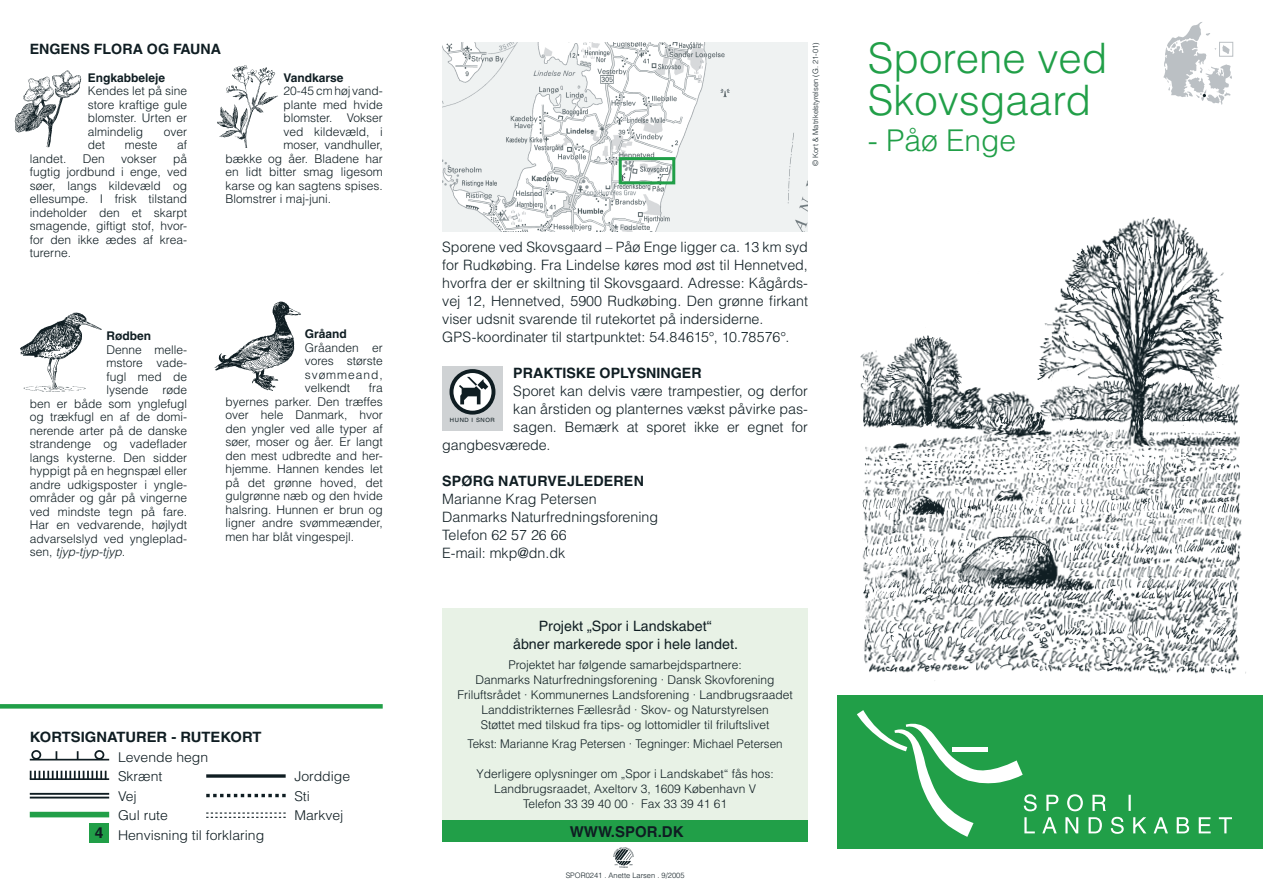
<style>
.page{position:relative;width:1263px;height:893px;background:#fff}
.page>*{position:absolute;margin:0;border:0;box-sizing:border-box;transform-origin:0 0}
.t1{font:300 42px/42px "Helvetica";color:#219f48}
.t2{font:300 30px "Helvetica";color:#219f48}
.t3{font:700 15px "Helvetica";color:#0f1d22}
.t4{font:300 14.25px/18px "Helvetica";color:#0f1d22}
.t5{font:700 14.25px "Helvetica";color:#0f1d22}
.t6{font:14.25px/18px "Helvetica";color:#0f1d22;text-align:center}
.t7{font:700 14.25px "Helvetica";color:#0f1d22;scale:1.04 1}
.t8{font:300 13.5px/19.5px "Helvetica";color:#0f1d22;scale:1.04 1}
.t9{font:300 12px/13.5px "Helvetica";color:#0f1d22;text-align:justify}
.t10{font:700 12px "Helvetica";color:#0f1d22}
.t11{font:italic 300 12px "Helvetica";color:#0f1d22}
.t12{font:300 7.5px "Helvetica";color:#0f1d22}
.t13{font:5.85px "Helvetica";letter-spacing:.1em;color:#0f1d22}
.s1{font-style:normal}
</style>
<div class="page">
<div style="left:442px;top:608px;width:366px;height:218px;background:#e8f2e6"></div>
<div style="left:442px;top:821px;width:366px;height:21px;background:#219f48"></div>
<div style="left:442px;top:367px;width:61px;height:64px;background:#cfd2d4"></div>
<svg style="left:451px;top:371px;width:42px;height:42px"></svg>
<div style="left:449px;top:369px;width:46px;height:46px;border:4px solid #0f1d22;border-radius:50%"></div>
<svg style="left:459px;top:377px;width:29px;height:27px"></svg>
<hr style="left:30px;top:759px;width:79px;height:1px;background:#0f1d22">
<div style="left:31px;top:750px;width:10px;height:10px;border:2px solid #0f1d22;border-radius:50%"></div>
<svg style="left:77px;top:751px;width:2px;height:8px"></svg>
<div style="left:94px;top:750px;width:10px;height:10px;border:2px solid #0f1d22;border-radius:50%"></div>
<hr style="left:30px;top:778px;width:79px;height:2px;background:#0f1d22">
<svg style="left:206px;top:774px;width:80px;height:4px"></svg>
<div style="left:30px;top:812px;width:79px;height:5px;background:#219f48"></div>
<div style="left:89px;top:823px;width:20px;height:19px;background:#219f48"></div>
<svg style="left:206px;top:794px;width:80px;height:3px"></svg>
<hr style="left:30px;top:793px;width:79px;height:2px;background:#0f1d22">
<hr style="left:30px;top:797px;width:79px;height:1px;background:#0f1d22">
<svg style="left:206px;top:812px;width:80px;height:6px"></svg>
<svg style="left:30px;top:771px;width:76px;height:8px"></svg>
<div style="left:0;top:704px;width:383px;height:5px;background:#219f48"></div>
<div style="left:838px;top:695px;width:425px;height:153px;background:#219f48"></div>
<svg style="left:857px;top:710px;width:375px;height:127px"></svg>
<img style="left:442px;top:43px;width:366px;height:189px">
<div style="left:619px;top:157px;width:56px;height:27px;border:3px solid #219f48"></div>
<div style="left:1219px;top:42px;width:14px;height:15px;border:1px solid #bbc0c4"></div>
<svg style="left:1163px;top:22px;width:69px;height:83px"></svg>
<img style="left:860px;top:217px;width:386px;height:464px">
<img style="left:14px;top:70px;width:68px;height:78px">
<img style="left:217px;top:65px;width:61px;height:83px">
<img style="left:20px;top:312px;width:82px;height:80px">
<img style="left:214px;top:301px;width:87px;height:90px">
<svg style="left:613px;top:847px;width:21px;height:21px"></svg>
<p class="t5" style="left:30px;top:40px;width:193px">ENGENS FLORA OG FAUNA</p>
<p class="t10" style="left:88px;top:70px;width:79px">ENGKABBELEJE</p>
<p class="t9" style="left:88px;top:84px;width:101px">Kendes let på sine store kraftige gule blomster. U rten er almindelig</p>
<p class="t10" style="left:284px;top:70px;width:61px">VANDKARSE</p>
<p class="t9" style="left:284px;top:84px;width:101px">20-45 cm høj vand-</p>
<p class="t9" style="left:284px;top:97px;width:101px">plante med hvide</p>
<p class="t9" style="left:284px;top:111px;width:101px">blomster. Vokser</p>
<p class="t9" style="left:284px;top:124px;width:101px">ved kildevæld, i</p>
<p class="t9" style="left:284px;top:138px;width:101px">moser, vandhuller,</p>
<p class="t9" style="left:225px;top:151px;width:159px">bække og åer. Bladene har</p>
<p class="t9" style="left:225px;top:165px;width:159px">en lidt bitter smag ligesom</p>
<p class="t9" style="left:225px;top:178px;width:159px">karse og kan sagtens spises.</p>
<p class="t9" style="left:225px;top:192px;width:107px">Blomstrer i maj-juni.</p>
<p class="t9" style="left:164px;top:124px;width:25px">over</p>
<p class="t9" style="left:88px;top:138px;width:19px">det</p>
<p class="t9" style="left:125px;top:138px;width:34px">meste</p>
<p class="t9" style="left:177px;top:138px;width:12px">af</p>
<p class="t9" style="left:30px;top:151px;width:159px;text-indent:143px">på fugtig jordbund i enge, ved søer, langs kildevæld og ellesumpe. I frisk tilstand indeholder den et skarpt smagende, giftigt stof, hvor&shy;for den ikke ædes af krea&shy;turerne.</p>
<p class="t9" style="left:30px;top:151px;width:38px">landet.</p>
<p class="t9" style="left:83px;top:151px;width:24px">Den</p>
<p class="t9" style="left:121px;top:151px;width:37px">vokser</p>
<p class="t10" style="left:106px;top:329px;width:46px">RØDBEN</p>
<p class="t9" style="left:106px;top:343px;width:82px">Denne melle-</p>
<p class="t9" style="left:106px;top:356px;width:82px">mstore vade-</p>
<p class="t9" style="left:106px;top:370px;width:82px">fugl med de</p>
<p class="t9" style="left:106px;top:383px;width:82px">lysende røde</p>
<p class="t9" style="left:30px;top:397px;width:159px">ben er både som ynglefugl</p>
<p class="t9" style="left:30px;top:410px;width:159px">og trækfugl en af de domi-</p>
<p class="t9" style="left:30px;top:424px;width:159px">nerende arter på de danske</p>
<p class="t9" style="left:30px;top:437px;width:159px">strandenge og vadeflader</p>
<p class="t9" style="left:30px;top:451px;width:159px">langs kysterne. Den sidder</p>
<p class="t9" style="left:30px;top:464px;width:159px">hyppigt på en hegnspæl eller</p>
<p class="t9" style="left:30px;top:478px;width:159px">andre udkigsposter i yngle-</p>
<p class="t9" style="left:30px;top:491px;width:159px">områder og går på vingerne</p>
<p class="t9" style="left:30px;top:505px;width:159px">ved mindste tegn på fare.</p>
<p class="t9" style="left:30px;top:518px;width:159px">Har en vedvarende, højlydt</p>
<p class="t9" style="left:30px;top:532px;width:159px">advarselslyd ved yngleplad-</p>
<p class="t11" style="left:30px;top:545px;width:97px"><span class="s1">sen,</span> tjyp-tjyp-tjyp.</p>
<p class="t10" style="left:305px;top:327px;width:44px">GRÅAND</p>
<p class="t9" style="left:305px;top:340px;width:79px">Gråanden er vores største svømmeand, vel- kendt</p>
<p class="t9" style="left:225px;top:381px;width:159px;text-indent:143px">fra byernes parker. Den træffes over hele Danmark, hvor den yngler ved alle typer af søer, moser og åer. Er langt den mest udbredte and her&shy;hjemme. Hannen kendes let på det grønne hoved, det gulgrønne næb og den hvide halsring. Hunnen er brun og ligner andre svømmeænder, men har blåt vingespejl.</p>
<p class="t7" style="left:30px;top:729px;width:224px">KORTSIGNATURER - RUTEKORT</p>
<p class="t8" style="left:118px;top:747px;width:88px">Levende hegn<br>Skrænt</p>
<p class="t8" style="left:294px;top:766px;width:55px">Jorddige</p>
<p class="t8" style="left:118px;top:786px;width:19px">Vej</p>
<p class="t8" style="left:294px;top:786px;width:16px">Sti</p>
<p class="t8" style="left:118px;top:805px;width:49px">Gul rute</p>
<p class="t8" style="left:294px;top:805px;width:49px">Markvej</p>
<p class="t8" style="left:95px;top:825px;width:164px"><sup>4</sup> Henvisning til forklaring</p>
<p class="t12" style="left:811px;top:166px;width:125px;rotate:-90deg">© Kort &amp; Matrikelstyrelsen (G. 21-01)</p>
<p class="t4" style="left:442px;top:238px;width:367px">Sporene ved Skovsgaard – Påø Enge ligger ca. 13 km syd for Rudkøbing. Fra Lindelse køres mod øst til Hennetved, hvorfra der er skiltning til Skovsgaard. Adresse: Kågårds&shy;vej 12, Hennetved, 5900 Rudkøbing. Den grønne firkant viser udsnit svarende til rutekortet på indersiderne.<br>GPS-koordinater til startpunktet: 54.84615°, 10.78576°.</p>
<p class="t5" style="left:513px;top:364px;width:190px">PRAKTISKE OPLYSNINGER</p>
<p class="t4" style="left:513px;top:382px;width:296px">Sporet kan delvis være trampestier, og derfor</p>
<p class="t4" style="left:513px;top:400px;width:296px">kan årstiden og planternes vækst påvirke pas-</p>
<p class="t4" style="left:513px;top:418px;width:296px">sagen. Bemærk at sporet ikke er egnet for</p>
<p class="t4" style="left:442px;top:436px;width:110px">gangbesværede.</p>
<p class="t5" style="left:442px;top:472px;width:203px">SPØRG NATURVEJLEDEREN</p>
<p class="t4" style="left:442px;top:490px;width:217px">Marianne Krag Petersen<br>Danmarks Naturfredningsforening<br>Telefon 62 57 26 66<br>E-mail: mkp@dn.dk</p>
<p class="t13" style="left:450px;top:417px;width:46px">HUND I SNOR</p>
<p class="t6" style="left:513px;top:617px;width:226px">Projekt „Spor i Landskabet“<br>åbner markerede spor i hele landet.</p>
<p class="t9" style="left:457px;top:656px;width:337px;line-height:15px;text-align:center">Projektet har følgende samarbejdspartnere:<br>Danmarks Naturfredningsforening · Dansk Skovforening Friluftsrådet · Kommunernes Landsforening · Landbrugsraadet Landdistrikternes Fællesråd · Skov- og Naturstyrelsen<br>Støttet med tilskud fra tips- og lottomidler til friluftslivet</p>
<p class="t9" style="left:467px;top:737px;width:317px">Tekst: Marianne Krag Petersen · Tegninger: Michael Petersen</p>
<p class="t9" style="left:476px;top:766px;width:299px;line-height:15px;text-align:center">Yderligere oplysninger om „Spor i Landskabet“ fås hos:<br>Landbrugsraadet, Axeltorv 3, 1609 København V<br>Telefon 33 39 40 00 · Fax 33 39 41 61</p>
<p class="t3" style="left:570px;top:823px;width:115px">WWW.SPOR.DK</p>
<p class="t12" style="left:566px;top:870px;width:120px">SPOR0241 . Anette Larsen . 9/2005</p>
<h1 class="t1" style="left:868px;top:36px;width:241px">Sporene ved<br>Skovsgaard</h1>
<h2 class="t2" style="left:868px;top:121px;width:150px">- Påø Enge</h2>
</div>
